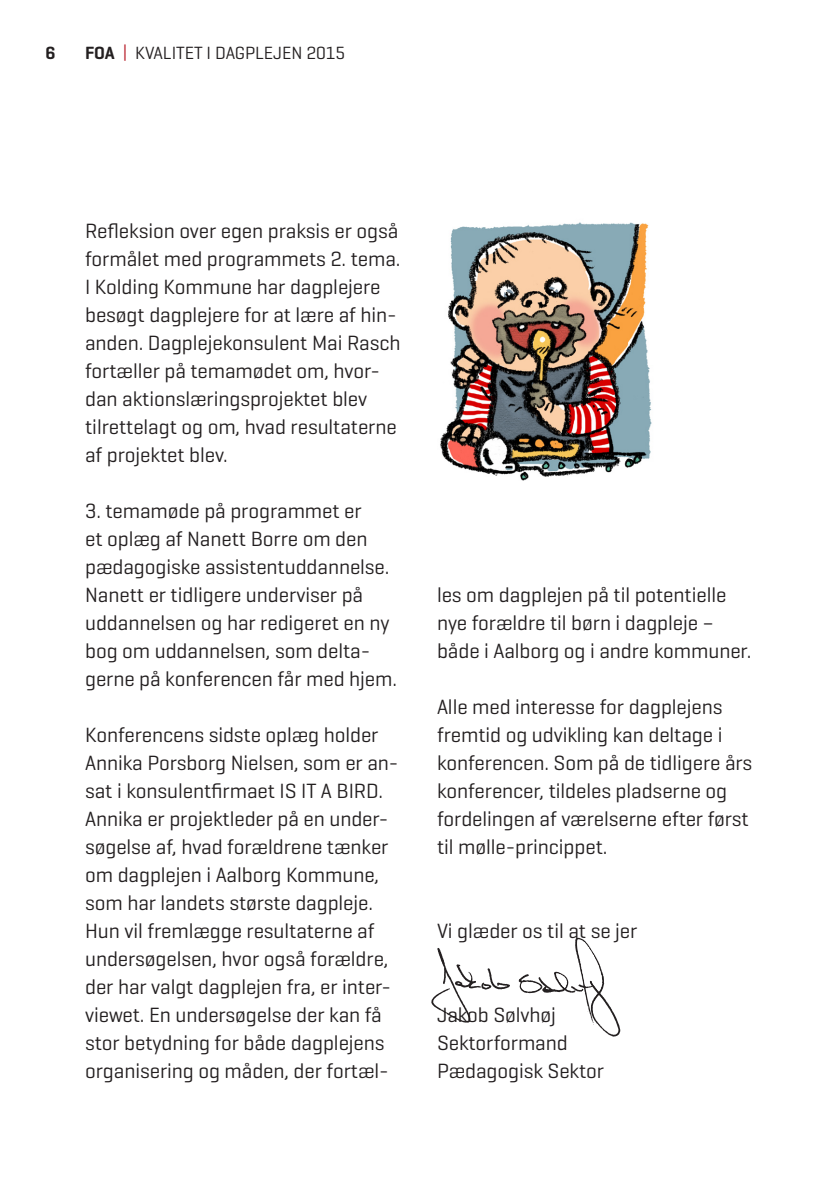
<style>
.page{position:relative;width:840px;height:1191px;background:#fff}
.page>*{position:absolute;margin:0;border:0;box-sizing:border-box;transform-origin:0 0}
.Brød__Geogrotesque{font:21px/28px "Geogrotesque";letter-spacing:-.005em;color:#231f20}
.t1{font:18px "Geogrotesque";letter-spacing:-.005em;color:#231f20}
.t2{font:600 18px "Geogrotesque";color:#231f20}
.s1{font-weight:600}
.s2{color:#bb2a35}
</style>
<div class="page">
<svg style="left:431px;top:937px;width:190px;height:99px"></svg>
<img style="left:440px;top:222px;width:212px;height:259px">
<p class="t2" style="left:45px;top:42px;width:12px">6</p>
<p class="t1" style="left:85px;top:42px;width:261px"><span class="s1">FOA</span> <span class="s2">|</span> KVALITET I DAGPLEJEN 2015</p>
<p class="Brød__Geogrotesque" style="left:85px;top:216px;width:317px">Refleksion over egen praksis er også formålet med programmets 2. tema.<br>I Kolding Kommune har dagplejere besøgt dagplejere for at lære af hin&shy;anden. Dagplejekonsulent Mai Rasch fortæller på temamødet om, hvor&shy;dan aktionslæringsprojektet blev tilrettelagt og om, hvad resultaterne af projektet blev.</p>
<p class="Brød__Geogrotesque" style="left:85px;top:496px;width:313px">3. temamøde på programmet er<br>et oplæg af Nanett Borre om den pædagogiske assistentuddannelse.<br>Nanett er tidligere underviser på uddannelsen og har redigeret en ny bog om uddannelsen, som delta&shy;gerne på konferencen får med hjem.</p>
<p class="Brød__Geogrotesque" style="left:85px;top:720px;width:314px">Konferencens sidste oplæg holder Annika Porsborg Nielsen, som er an&shy;sat i konsulentfirmaet IS IT A BIRD.<br>Annika er projektleder på en under&shy;søgelse af, hvad forældrene tænker om dagplejen i Aalborg Kommune, som har landets største dagpleje.<br>Hun vil fremlægge resultaterne af undersøgelsen, hvor også forældre, der har valgt dagplejen fra, er inter&shy;viewet. En undersøgelse der kan få stor betydning for både dagplejens organisering og måden, der fortæl-</p>
<p class="Brød__Geogrotesque" style="left:437px;top:580px;width:315px">les om dagplejen på til potentielle nye forældre til børn i dagpleje – både i Aalborg og i andre kommuner.</p>
<p class="Brød__Geogrotesque" style="left:437px;top:692px;width:317px">Alle med interesse for dagplejens fremtid og udvikling kan deltage i konferencen. Som på de tidligere års konferencer, tildeles pladserne og fordelingen af værelserne efter først til mølle-princippet.</p>
<p class="Brød__Geogrotesque" style="left:437px;top:916px;width:202px">Vi glæder os til at se jer</p>
<p class="Brød__Geogrotesque" style="left:437px;top:1000px;width:120px">Jakob Sølvhøj</p>
<p class="Brød__Geogrotesque" style="left:437px;top:1028px;width:132px">Sektorformand</p>
<p class="Brød__Geogrotesque" style="left:437px;top:1056px;width:168px">Pædagogisk Sektor</p>
</div>
